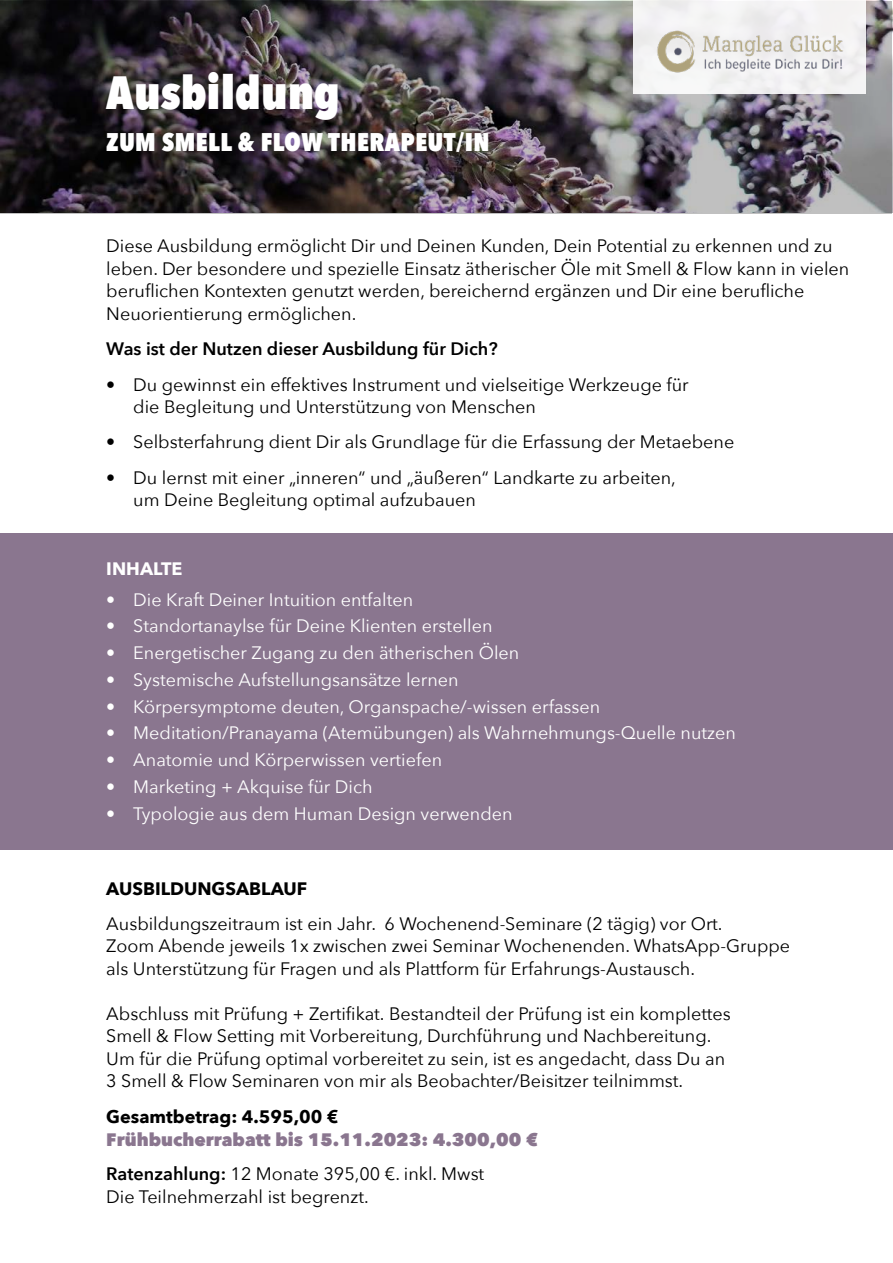
<style>
.page{position:relative;width:893px;height:1263px;background:#fff}
.page>*{position:absolute;margin:0;border:0;box-sizing:border-box;transform-origin:0 0}
.t1{font:800 46.5px "Avenir Next Condensed";color:#fff}
.t2{font:800 25.5px "Avenir Next Condensed";letter-spacing:.02em;color:#fff}
.t3{font:18px/22.5px "Avenir Next";color:#000}
.t4{font:18px "Avenir Next";color:#fff}
.t5{font:800 18px/34.3px "Avenir Next";color:#8a768f}
.t6{font:600 18px "Avenir Next";color:#000}
.t7{font:700 18px "Avenir Next";color:#000}
.t8{font:700 18px "Avenir Next";color:#fff}
.s1{font-weight:600;color:#000}
.s2{font-weight:400;color:#000}
</style>
<div class="page">
<img style="left:0;top:1px;width:891px;height:212px">
<div style="left:0;top:533px;width:893px;height:317px;background:#8a768f"></div>
<div style="left:633px;top:0;width:233px;height:94px;background:#f3f2f3"></div>
<img style="left:657px;top:30px;width:186px;height:47px">
<h1 class="t1" style="left:106px;top:64px;width:235px">Ausbildung</h1>
<h2 class="t2" style="left:106px;top:126px;width:385px">ZUM SMELL &amp; FLOW THERAPEUT/IN</h2>
<p class="t3" style="left:106px;top:234px;width:744px">Diese Ausbildung ermöglicht Dir und Deinen Kunden, Dein Potential zu erkennen und zu leben. Der besondere und spezielle Einsatz ätherischer Öle mit Smell &amp; Flow kann in vielen beruflichen Kontexten genutzt werden, bereichernd ergänzen und Dir eine berufliche Neuorientierung ermöglichen.</p>
<p class="t6" style="left:106px;top:334px;width:393px">Was ist der Nutzen dieser Ausbildung für Dich?</p>
<p class="t3" style="left:133px;top:372px;width:557px;text-indent:-27px">• Du gewinnst ein effektives Instrument und vielseitige Werkzeuge für die Begleitung und Unterstützung von Menschen</p>
<p class="t3" style="left:106px;top:430px;width:629px">• Selbsterfahrung dient Dir als Grundlage für die Erfassung der Metaebene</p>
<p class="t3" style="left:133px;top:465px;width:544px;text-indent:-27px">• Du lernst mit einer „inneren“ und „äußeren“ Landkarte zu arbeiten, um Deine Begleitung optimal aufzubauen</p>
<p class="t8" style="left:106px;top:553px;width:78px">INHALTE</p>
<p class="t4" style="left:106px;top:584px;width:308px">• Die Kraft Deiner Intuition entfalten</p>
<p class="t4" style="left:106px;top:611px;width:388px">• Standortanaylse für Deine Klienten erstellen</p>
<p class="t4" style="left:106px;top:637px;width:415px">• Energetischer Zugang zu den ätherischen Ölen</p>
<p class="t4" style="left:106px;top:664px;width:354px">• Systemische Aufstellungsansätze lernen</p>
<p class="t4" style="left:106px;top:691px;width:496px">• Körpersymptome deuten, Organspache/-wissen erfassen</p>
<p class="t4" style="left:106px;top:718px;width:631px">• Meditation/Pranayama (Atemübungen) als Wahrnehmungs-Quelle nutzen</p>
<p class="t4" style="left:106px;top:744px;width:337px">• Anatomie und Körperwissen vertiefen</p>
<p class="t4" style="left:106px;top:771px;width:268px">• Marketing + Akquise für Dich</p>
<p class="t4" style="left:106px;top:798px;width:408px">• Typologie aus dem Human Design verwenden</p>
<p class="t7" style="left:106px;top:873px;width:202px">AUSBILDUNGSABLAUF</p>
<p class="t3" style="left:106px;top:911px;width:685px">Ausbildungszeitraum ist ein Jahr. 6 Wochenend-Seminare (2 tägig) vor Ort.<br>Zoom Abende jeweils 1x zwischen zwei Seminar Wochenenden. WhatsApp-Gruppe als Unterstützung für Fragen und als Plattform für Erfahrungs-Austausch.</p>
<p class="t3" style="left:106px;top:1001px;width:626px">Abschluss mit Prüfung + Zertifikat. Bestandteil der Prüfung ist ein komplettes Smell &amp; Flow Setting mit Vorbereitung, Durchführung und Nachbereitung.<br>Um für die Prüfung optimal vorbereitet zu sein, ist es angedacht, dass Du an 3 Smell &amp; Flow Seminaren von mir als Beobachter/Beisitzer teilnimmst.</p>
<p class="t7" style="left:106px;top:1101px;width:234px">Gesamtbetrag: 4.595,00 €</p>
<p class="t5" style="left:106px;top:1122px;width:434px">Frühbucherrabatt bis 15.11.2023: 4.300,00 €<br><span class="s1">Ratenzahlung:</span> <span class="s2">12 Monate 395,00 €. inkl. Mwst</span></p>
<p class="t3" style="left:106px;top:1184px;width:264px">Die Teilnehmerzahl ist begrenzt.</p>
</div>
